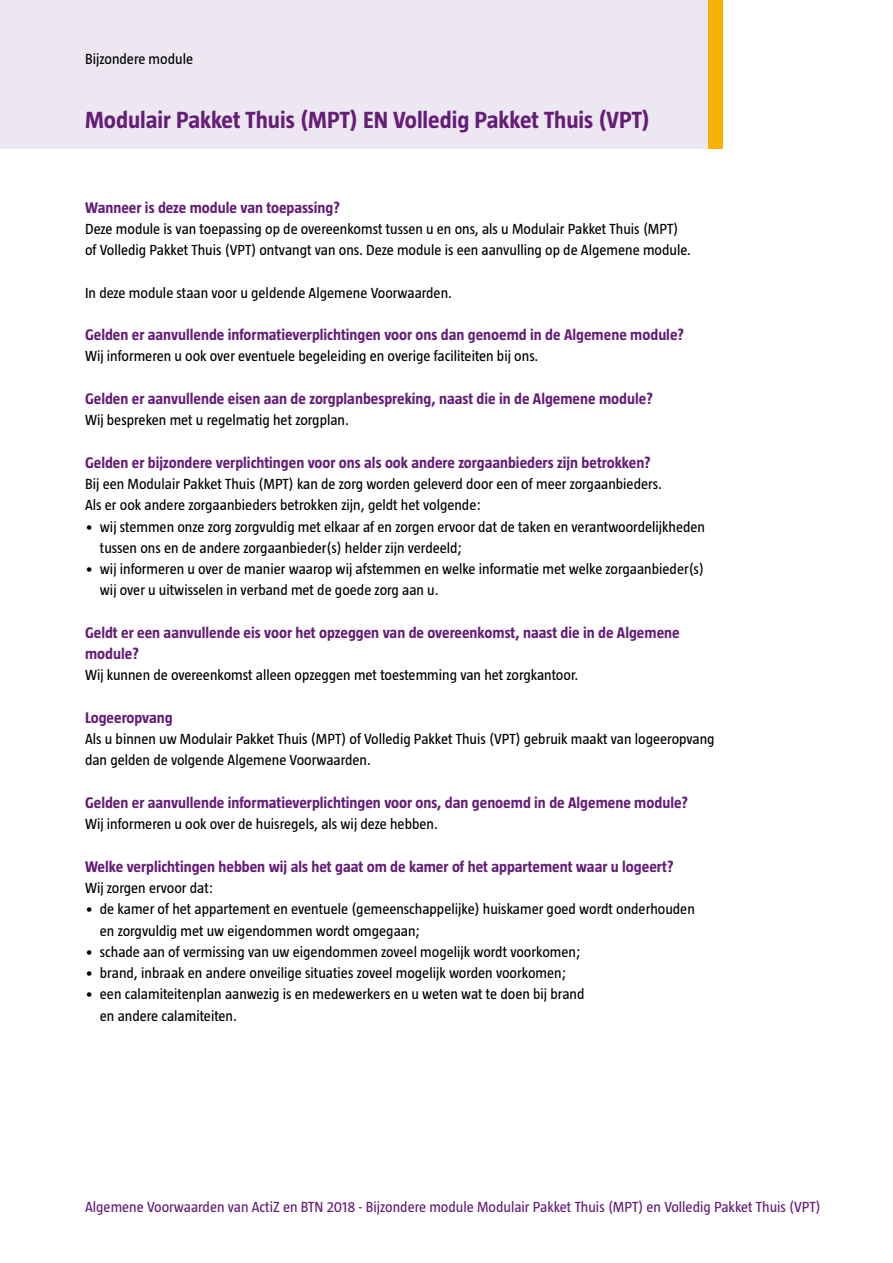
<style>
.page{position:relative;width:893px;height:1263px;background:#fff}
.page>*{position:absolute;margin:0;border:0;box-sizing:border-box;transform-origin:0 0}
.t1{font:700 24px "Taz";color:#651d78}
.t2{font:700 15.75px/21.3px "Taz";color:#651d78}
.t3{font:15px/21.3px "Taz";color:#000}
.t4{font:15px "Taz";color:#651d78}
</style>
<div class="page">
<div style="left:0;top:0;width:723px;height:149px;background:#ede7f1"></div>
<div style="left:708px;top:0;width:15px;height:149px;background:#f9b200"></div>
<p class="t3" style="left:85px;top:48px;width:110px">Bijzondere module</p>
<h1 class="t1" style="left:85px;top:106px;width:566px">Modulair Pakket Thuis (MPT) EN Volledig Pakket Thuis (VPT)</h1>
<p class="t2" style="left:85px;top:196px;width:257px">Wanneer is deze module van toepassing?</p>
<p class="t3" style="left:85px;top:218px;width:608px">Deze module is van toepassing op de overeenkomst tussen u en ons, als u Modulair Pakket Thuis (MPT) of Volledig Pakket Thuis (VPT) ontvangt van ons. Deze module is een aanvulling op de Algemene module.</p>
<p class="t3" style="left:85px;top:282px;width:369px">In deze module staan voor u geldende Algemene Voorwaarden.</p>
<p class="t2" style="left:85px;top:324px;width:601px">Gelden er aanvullende informatieverplichtingen voor ons dan genoemd in de Algemene module?</p>
<p class="t3" style="left:85px;top:346px;width:455px">Wij informeren u ook over eventuele begeleiding en overige faciliteiten bij ons.</p>
<p class="t2" style="left:85px;top:388px;width:569px">Gelden er aanvullende eisen aan de zorgplanbespreking, naast die in de Algemene module?</p>
<p class="t3" style="left:85px;top:409px;width:265px">Wij bespreken met u regelmatig het zorgplan.</p>
<p class="t2" style="left:85px;top:452px;width:567px">Gelden er bijzondere verplichtingen voor ons als ook andere zorgaanbieders zijn betrokken?</p>
<p class="t3" style="left:85px;top:473px;width:578px">Bij een Modulair Pakket Thuis (MPT) kan de zorg worden geleverd door een of meer zorgaanbieders.<br>Als er ook andere zorgaanbieders betrokken zijn, geldt het volgende:</p>
<p class="t3" style="left:100px;top:516px;width:607px;text-indent:-15px">• wij stemmen onze zorg zorgvuldig met elkaar af en zorgen ervoor dat de taken en verantwoordelijkheden tussen ons en de andere zorgaanbieder(s) helder zijn verdeeld;</p>
<p class="t3" style="left:100px;top:558px;width:606px;text-indent:-15px">• wij informeren u over de manier waarop wij afstemmen en welke informatie met welke zorgaanbieder(s) wij over u uitwisselen in verband met de goede zorg aan u.</p>
<p class="t2" style="left:85px;top:622px;width:596px">Geldt er een aanvullende eis voor het opzeggen van de overeenkomst, naast die in de Algemene module?</p>
<p class="t3" style="left:85px;top:664px;width:495px">Wij kunnen de overeenkomst alleen opzeggen met toestemming van het zorgkantoor.</p>
<p class="t2" style="left:85px;top:707px;width:89px">Logeeropvang</p>
<p class="t3" style="left:85px;top:728px;width:631px">Als u binnen uw Modulair Pakket Thuis (MPT) of Volledig Pakket Thuis (VPT) gebruik maakt van logeeropvang dan gelden de volgende Algemene Voorwaarden.</p>
<p class="t2" style="left:85px;top:792px;width:605px">Gelden er aanvullende informatieverplichtingen voor ons, dan genoemd in de Algemene module?</p>
<p class="t3" style="left:85px;top:813px;width:354px">Wij informeren u ook over de huisregels, als wij deze hebben.</p>
<p class="t2" style="left:85px;top:855px;width:590px">Welke verplichtingen hebben wij als het gaat om de kamer of het appartement waar u logeert?</p>
<p class="t3" style="left:85px;top:877px;width:130px">Wij zorgen ervoor dat:</p>
<p class="t3" style="left:100px;top:898px;width:596px;text-indent:-15px">• de kamer of het appartement en eventuele (gemeenschappelijke) huiskamer goed wordt onderhouden en zorgvuldig met uw eigendommen wordt omgegaan;</p>
<p class="t3" style="left:85px;top:941px;width:497px">• schade aan of vermissing van uw eigendommen zoveel mogelijk wordt voorkomen;</p>
<p class="t3" style="left:85px;top:962px;width:483px">• brand, inbraak en andere onveilige situaties zoveel mogelijk worden voorkomen;</p>
<p class="t3" style="left:100px;top:983px;width:486px;text-indent:-15px">• een calamiteitenplan aanwezig is en medewerkers en u weten wat te doen bij brand en andere calamiteiten.</p>
<p class="t4" style="left:85px;top:1198px;width:737px">Algemene Voorwaarden van ActiZ en BTN 2018 - Bijzondere module Modulair Pakket Thuis (MPT) en Volledig Pakket Thuis (VPT)</p>
</div>
